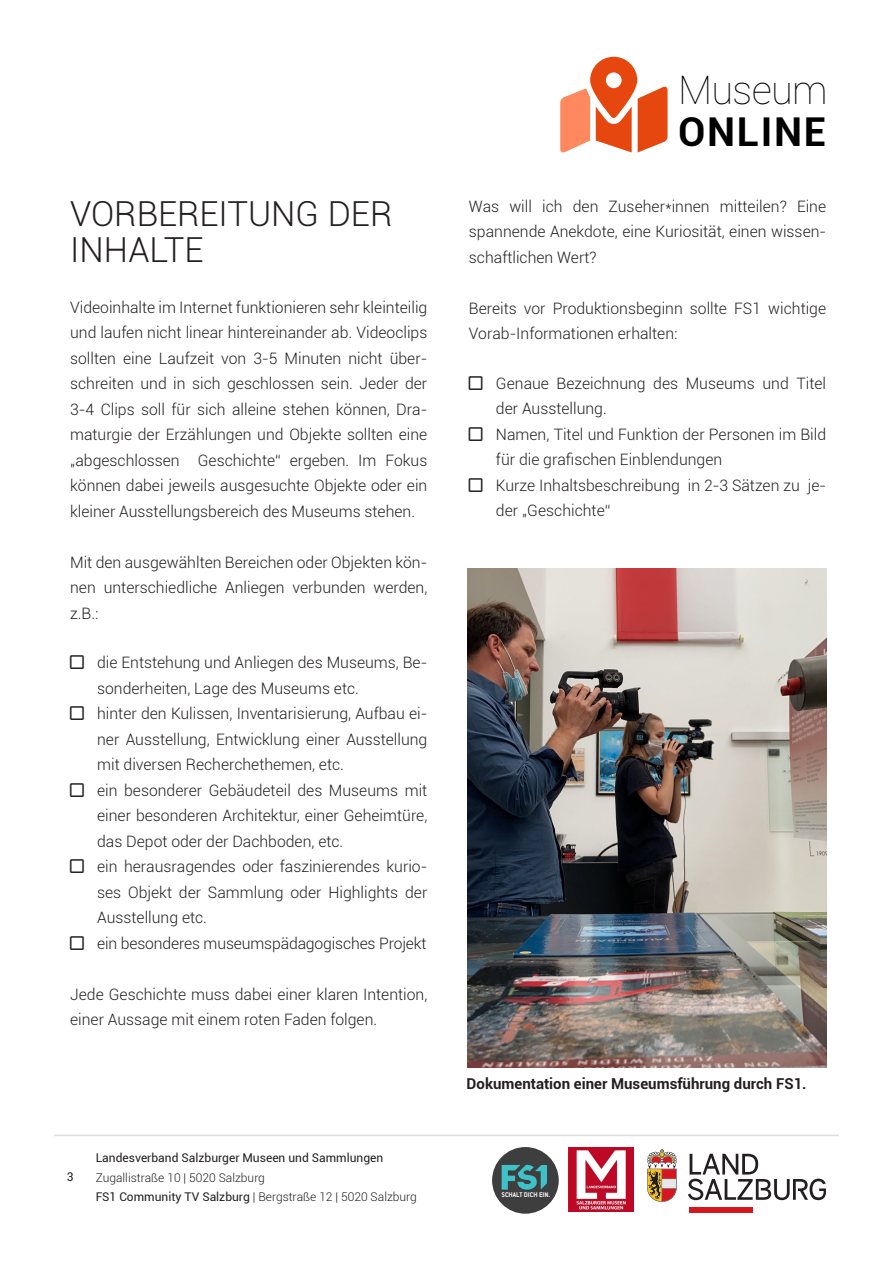
<style>
.page{position:relative;width:893px;height:1263px;background:#fff}
.page>*{position:absolute;margin:0;border:0;box-sizing:border-box;transform-origin:0 0}
.t1{font:100 39.75px "Roboto";letter-spacing:-.02em;color:#000}
.t2{font:700 39.75px "Roboto";letter-spacing:.04em;color:#000}
.t3{font:300 34.5px/36px "Roboto";color:#231f20}
.fliesstext{font:300 15.75px/25.5px "Roboto";color:#231f20;text-align:justify}
.t4{font:700 15px "Roboto";color:#231f20}
.t5{font:300 12px/19.5px "Roboto";color:#231f20}
.t6{font:12px "Roboto";color:#231f20}
.t7{font:700 7.5px "Conduit ITC";color:#f9f9f9}
.s1{font-weight:400}
</style>
<div class="page">
<svg style="left:560px;top:57px;width:108px;height:96px"></svg>
<img style="left:569px;top:1147px;width:64px;height:65px">
<div style="left:492px;top:1147px;width:67px;height:67px;background:#3e3e3f;border-radius:50%"></div>
<svg style="left:502px;top:1164px;width:45px;height:25px"></svg>
<svg style="left:647px;top:1149px;width:30px;height:53px"></svg>
<div style="left:690px;top:1208px;width:63px;height:5px;background:#d7171f"></div>
<svg style="left:688px;top:1154px;width:138px;height:46px"></svg>
<hr style="left:54px;top:1135px;width:785px;height:1px;background:#dcdddf">
<img style="left:467px;top:569px;width:359px;height:498px">
<p class="t3" style="left:70px;top:194px;width:324px">VORBEREITUNG DER<br>INHALTE</p>
<p class="fliesstext" style="left:70px;top:294px;width:359px">Videoinhalte im Internet funktionieren sehr kleinteilig und laufen nicht linear hintereinander ab. Videoclips sollten eine Laufzeit von 3-5 Minuten nicht über&shy;schreiten und in sich geschlossen sein. Jeder der 3-4 Clips soll für sich alleine stehen können, Dra&shy;maturgie der Erzählungen und Objekte sollten eine „abgeschlossen Geschichte“ ergeben. Im Fokus können dabei jeweils ausgesuchte Objekte oder ein kleiner Ausstellungsbereich des Museums stehen.</p>
<p class="fliesstext" style="left:70px;top:549px;width:359px">Mit den ausgewählten Bereichen oder Objekten kön&shy;nen unterschiedliche Anliegen verbunden werden, z.B.:</p>
<p class="fliesstext" style="left:97px;top:649px;width:332px">die Entstehung und Anliegen des Museums, Be&shy;sonderheiten, Lage des Museums etc.</p>
<p class="fliesstext" style="left:97px;top:700px;width:332px">hinter den Kulissen, Inventarisierung, Aufbau ei&shy;ner Ausstellung, Entwicklung einer Ausstellung mit diversen Recherchethemen, etc.</p>
<p class="fliesstext" style="left:97px;top:777px;width:332px">ein besonderer Gebäudeteil des Museums mit einer besonderen Architektur, einer Geheimtüre, das Depot oder der Dachboden, etc.</p>
<p class="fliesstext" style="left:97px;top:853px;width:332px">ein herausragendes oder faszinierendes kurio&shy;ses Objekt der Sammlung oder Highlights der Ausstellung etc.</p>
<p class="fliesstext" style="left:97px;top:930px;width:331px">ein besonderes museumspädagogisches Projekt</p>
<p class="fliesstext" style="left:70px;top:981px;width:359px">Jede Geschichte muss dabei einer klaren Intention, einer Aussage mit einem roten Faden folgen.</p>
<p class="t6" style="left:67px;top:1168px;width:8px">3</p>
<p class="t6" style="left:96px;top:1149px;width:289px">Landesverband Salzburger Museen und Sammlungen</p>
<p class="t5" style="left:96px;top:1167px;width:323px">Zugallistraße 10 | 5020 Salzburg<br><span class="s1">FS1 Community TV Salzburg</span> | Bergstraße 12 | 5020 Salzburg</p>
<h1 class="t1" style="left:678px;top:62px;width:151px">Museum</h1>
<h1 class="t2" style="left:678px;top:104px;width:149px">ONLINE</h1>
<p class="fliesstext" style="left:469px;top:193px;width:359px">Was will ich den Zuseher*innen mitteilen? Eine spannende Anekdote, eine Kuriosität, einen wissen&shy;schaftlichen Wert?</p>
<p class="fliesstext" style="left:469px;top:295px;width:359px">Bereits vor Produktionsbeginn sollte FS1 wichtige<br>Vorab-Informationen erhalten:</p>
<p class="fliesstext" style="left:496px;top:370px;width:332px">Genaue Bezeichnung des Museums und Titel der Ausstellung.</p>
<p class="fliesstext" style="left:496px;top:421px;width:332px">Namen, Titel und Funktion der Personen im Bild für die grafischen Einblendungen</p>
<p class="fliesstext" style="left:496px;top:472px;width:332px">Kurze Inhaltsbeschreibung in 2-3 Sätzen zu je&shy;der „Geschichte“</p>
<p class="t4" style="left:467px;top:1073px;width:341px">Dokumentation einer Museumsführung durch FS1.</p>
<p class="t7" style="left:501px;top:1190px;width:50px">SCHALT DICH EIN.</p>
</div>
